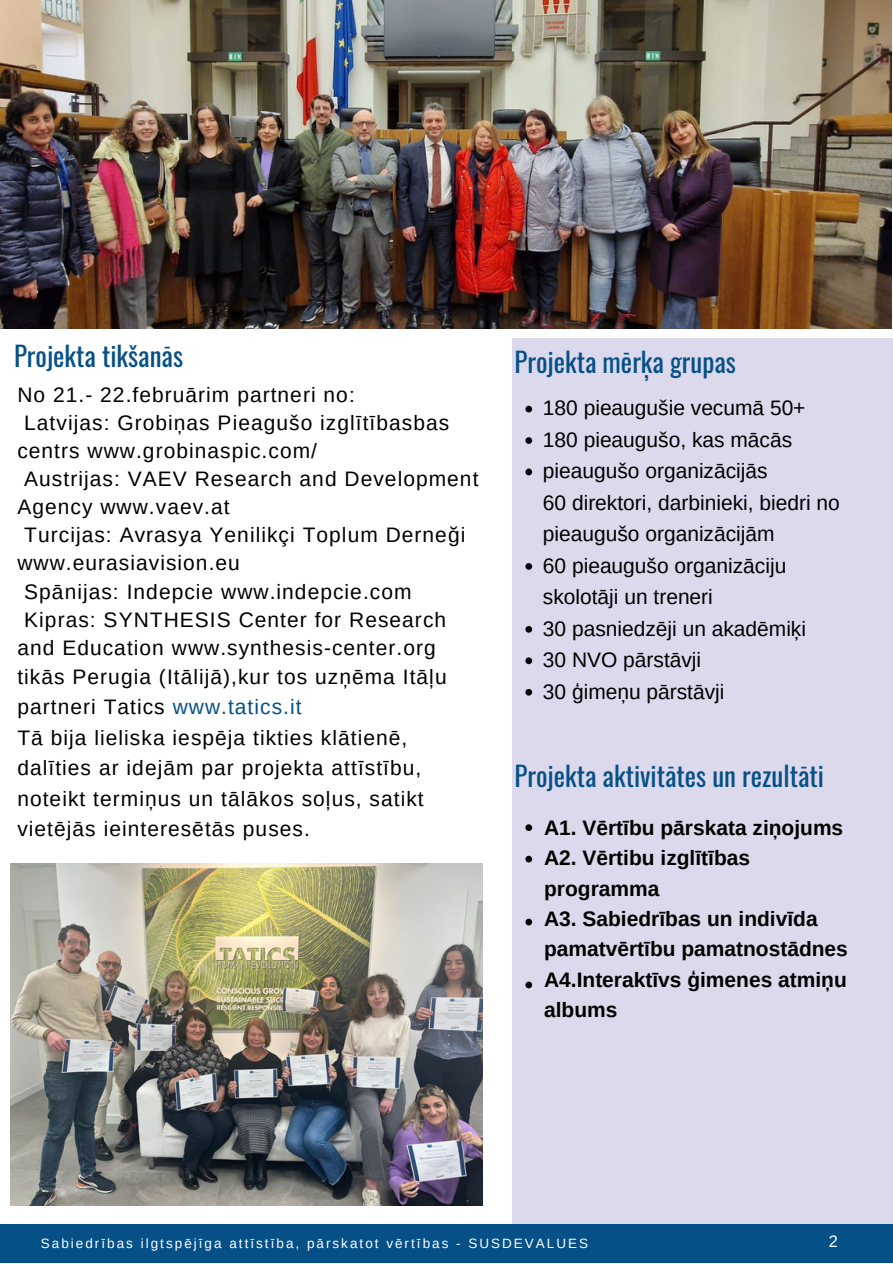
<style>
.page{position:relative;width:893px;height:1264px;background:#fff}
.page>*{position:absolute;margin:0;border:0;box-sizing:border-box;transform-origin:0 0}
.t1{font:27px "Oswald";color:#055087}
.t2{font:21px/28px "Arimo";letter-spacing:.05em;color:#000}
.t3{font:21px/31.5px "Arimo";color:#000}
.t4{font:700 21px/30.3px "Arimo";color:#000}
.t5{font:16.5px "Arimo";color:#fff}
.t6{font:13.5px "Arimo";letter-spacing:.15em;color:#fff}
.s1{color:#055087}
</style>
<div class="page">
<div style="left:512px;top:338px;width:380px;height:893px;background:#dcd9ec"></div>
<div style="left:0;top:1224px;width:892px;height:38px;background:#055087"></div>
<img style="left:0;top:0;width:891px;height:328px">
<img style="left:10px;top:863px;width:472px;height:342px">
<svg style="left:525px;top:406px;width:7px;height:6px"></svg>
<svg style="left:525px;top:437px;width:7px;height:7px"></svg>
<svg style="left:525px;top:468px;width:7px;height:7px"></svg>
<svg style="left:525px;top:563px;width:7px;height:7px"></svg>
<svg style="left:525px;top:626px;width:7px;height:6px"></svg>
<svg style="left:525px;top:657px;width:7px;height:7px"></svg>
<svg style="left:525px;top:689px;width:7px;height:6px"></svg>
<svg style="left:525px;top:824px;width:7px;height:7px"></svg>
<svg style="left:525px;top:855px;width:7px;height:7px"></svg>
<svg style="left:525px;top:918px;width:7px;height:7px"></svg>
<svg style="left:525px;top:981px;width:7px;height:7px"></svg>
<p class="t1" style="left:14px;top:335px;width:171px">Projekta tikšanās</p>
<p class="t1" style="left:514px;top:340px;width:223px">Projekta mērķa grupas</p>
<p class="t2" style="left:17px;top:380px;width:339px">No 21.- 22.februārim partneri no:</p>
<p class="t2" style="left:17px;top:408px;width:433px;text-indent:7px">Latvijas: Grobiņas Pieagušo izglītībasbas centrs www.grobinaspic.com/</p>
<p class="t2" style="left:17px;top:465px;width:462px;text-indent:7px">Austrijas: VAEV Research and Development<br>Agency www.vaev.at</p>
<p class="t2" style="left:17px;top:521px;width:449px;text-indent:7px">Turcijas: Avrasya Yenilikçi Toplum Derneği www.eurasiavision.eu</p>
<p class="t2" style="left:24px;top:577px;width:389px">Spānijas: Indepcie www.indepcie.com</p>
<p class="t2" style="left:17px;top:605px;width:430px;text-align:center">Kipras: SYNTHESIS Center for Research and Education www.synthesis-center.org</p>
<p class="t2" style="left:17px;top:661px;width:431px;line-height:30.3px">tikās Perugia (Itālijā),kur tos uzņēma Itāļu partneri Tatics <span class="s1">www.tatics.it</span></p>
<p class="t2" style="left:17px;top:723px;width:391px">Tā bija lieliska iespēja tikties klātienē,</p>
<p class="t2" style="left:17px;top:752px;width:408px;line-height:30.3px;text-align:justify">dalīties ar idejām par projekta attīstību, noteikt termiņus un tālākos soļus, satikt vietējās ieinteresētās puses.</p>
<p class="t3" style="left:543px;top:392px;width:264px">180 pieaugušie vecumā 50+</p>
<p class="t3" style="left:543px;top:423px;width:251px">180 pieaugušo, kas mācās pieaugušo organizācijās</p>
<p class="t3" style="left:543px;top:486px;width:298px">60 direktori, darbinieki, biedri no pieaugušo organizācijām</p>
<p class="t3" style="left:543px;top:549px;width:245px">60 pieaugušo organizāciju skolotāji un treneri</p>
<p class="t3" style="left:543px;top:612px;width:265px">30 pasniedzēji un akadēmiķi</p>
<p class="t3" style="left:543px;top:644px;width:160px">30 NVO pārstāvji</p>
<p class="t3" style="left:543px;top:675px;width:183px">30 ģimeņu pārstāvji</p>
<p class="t1" style="left:514px;top:754px;width:311px">Projekta aktivitātes un rezultāti</p>
<p class="t4" style="left:544px;top:812px;width:301px">A1. Vērtību pārskata ziņojums</p>
<p class="t4" style="left:544px;top:842px;width:207px">A2. Vērtibu izglītības programma</p>
<p class="t4" style="left:544px;top:903px;width:305px">A3. Sabiedrības un indivīda pamatvērtību pamatnostādnes<br>A4.Interaktīvs ģimenes atmiņu albums</p>
<p class="t6" style="left:41px;top:1236px;width:548px">Sabiedrības ilgtspējīga attīstība, pārskatot vērtības - SUSDEVALUES</p>
<p class="t5" style="left:828px;top:1232px;width:11px">2</p>
</div>
